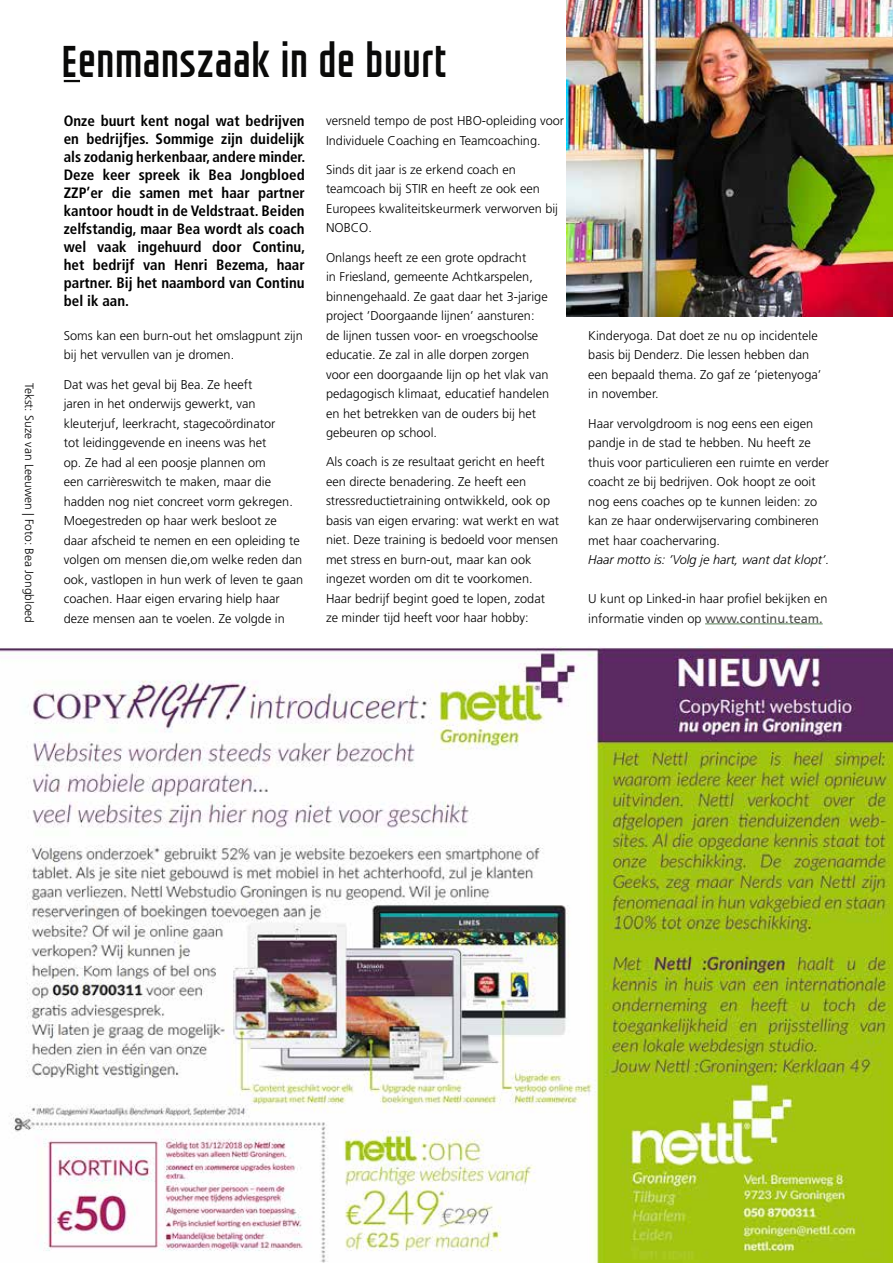
<style>
.page{position:relative;width:893px;height:1263px;background:#fff}
.page>*{position:absolute;margin:0;border:0;box-sizing:border-box;transform-origin:0 0}
.t1{font:45px "GROTESKIA";color:#0a0a09}
.t2{font:700 condensed 15px/18px "Frutiger LT Std";color:#000;text-align:justify}
.t3{font:300 12.75px/19.5px "Frutiger LT Std";color:#000}
.t4{font:italic 300 12.75px "Frutiger LT Std";color:#000}
.t5{font:300 12px "Frutiger LT Std";color:#000}
.s1{font-weight:400;color:#4a4948}
</style>
<div class="page">
<svg style="left:64px;top:80px;width:16px;height:2px"></svg>
<hr style="left:705px;top:623px;width:118px;height:1px;background:#578055">
<img style="left:567px;top:0;width:326px;height:317px">
<img style="left:0;top:646px;width:893px;height:617px">
<p class="t5" style="left:36px;top:383px;width:242px;rotate:90deg">Tekst: Suze van Leeuwen | Foto: Bea Jongbloed</p>
<h1 class="t1" style="left:64px;top:34px;width:387px">Eenmanszaak in de buurt</h1>
<p class="t2" style="left:64px;top:112px;width:243px">Onze buurt kent nogal wat bedrijven en bedrijfjes. Sommige zijn duidelijk als zodanig herkenbaar, andere minder.<br>Deze keer spreek ik Bea Jongbloed ZZP’er die samen met haar partner kantoor houdt in de Veldstraat. Beiden zelfstandig, maar Bea wordt als coach wel vaak ingehuurd door Continu, het bedrijf van Henri Bezema, haar partner. Bij het naambord van Continu bel ik aan.</p>
<p class="t3" style="left:64px;top:326px;width:240px">Soms kan een burn-out het omslagpunt zijn bij het vervullen van je dromen.</p>
<p class="t3" style="left:64px;top:375px;width:241px">Dat was het geval bij Bea. Ze heeft<br>jaren in het onderwijs gewerkt, van kleuterjuf, leerkracht, stagecoördinator<br>tot leidinggevende en ineens was het<br>op. Ze had al een poosje plannen om<br>een carrièreswitch te maken, maar die hadden nog niet concreet vorm gekregen.<br>Moegestreden op haar werk besloot ze daar afscheid te nemen en een opleiding te volgen om mensen die,om welke reden dan ook, vastlopen in hun werk of leven te gaan coachen. Haar eigen ervaring hielp haar deze mensen aan te voelen. Ze volgde in</p>
<p class="t3" style="left:326px;top:111px;width:240px">versneld tempo de post HBO-opleiding voor<br>Individuele Coaching en Teamcoaching.</p>
<p class="t3" style="left:326px;top:160px;width:234px">Sinds dit jaar is ze erkend coach en teamcoach bij STIR en heeft ze ook een<br>Europees kwaliteitskeurmerk verworven bij<br>NOBCO.</p>
<p class="t3" style="left:326px;top:248px;width:225px">Onlangs heeft ze een grote opdracht<br>in Friesland, gemeente Achtkarspelen, binnengehaald. Ze gaat daar het 3-jarige project ’Doorgaande lijnen’ aansturen: de lijnen tussen voor- en vroegschoolse educatie. Ze zal in alle dorpen zorgen voor een doorgaande lijn op het vlak van pedagogisch klimaat, educatief handelen en het betrekken van de ouders bij het gebeuren op school.</p>
<p class="t3" style="left:326px;top:452px;width:235px">Als coach is ze resultaat gericht en heeft een directe benadering. Ze heeft een stressreductietraining ontwikkeld, ook op basis van eigen ervaring: wat werkt en wat niet. Deze training is bedoeld voor mensen met stress en burn-out, maar kan ook ingezet worden om dit te voorkomen.<br>Haar bedrijf begint goed te lopen, zodat ze minder tijd heeft voor haar hobby:</p>
<p class="t3" style="left:588px;top:326px;width:235px">Kinderyoga. Dat doet ze nu op incidentele basis bij Denderz. Die lessen hebben dan een bepaald thema. Zo gaf ze ‘pietenyoga’ in november.</p>
<p class="t3" style="left:588px;top:414px;width:242px">Haar vervolgdroom is nog eens een eigen pandje in de stad te hebben. Nu heeft ze thuis voor particulieren een ruimte en verder coacht ze bij bedrijven. Ook hoopt ze ooit nog eens coaches op te kunnen leiden: zo kan ze haar onderwijservaring combineren met haar coachervaring.</p>
<p class="t4" style="left:588px;top:552px;width:242px">Haar motto is: ’Volg je hart, want dat klopt’.</p>
<p class="t3" style="left:588px;top:589px;width:241px">U kunt op Linked-in haar profiel bekijken en informatie vinden op <span class="s1">www.continu.team.</span></p>
</div>
